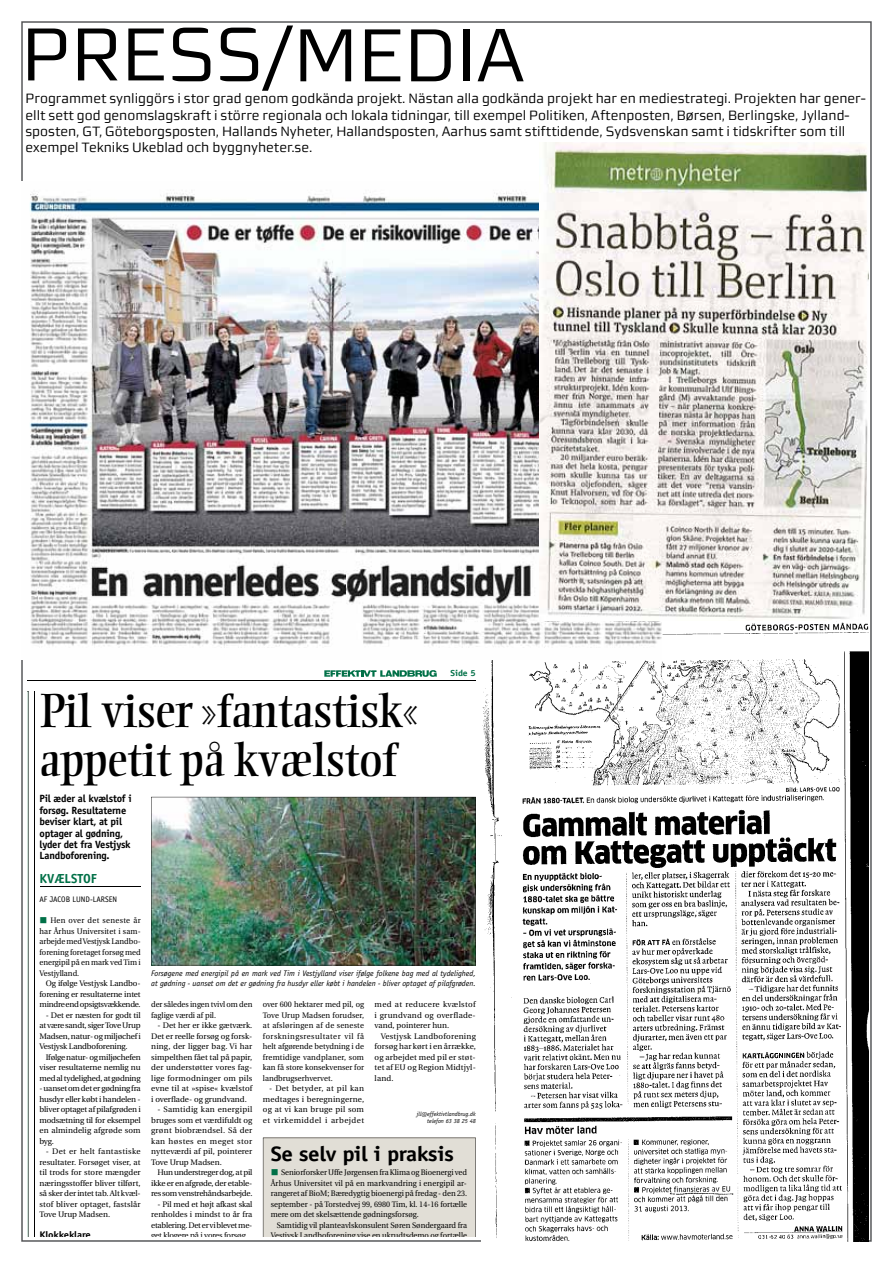
<style>
.page{position:relative;width:893px;height:1263px;background:#fff}
.page>*{position:absolute;margin:0;border:0;box-sizing:border-box;transform-origin:0 0}
.t1{font:75px "Morgan Sn Office";color:#000}
.t2{font:47.25px/49.1px "Ellington";letter-spacing:-.005em;color:#000}
.t3{font:700 21px "Officina Sans";letter-spacing:-.02em;color:#000;scale:1.1 1}
.t4{font:13.5px/16.2px "Morgan Sn Office";color:#000}
.t5{font:700 13.05px "Officina Sans";color:#007047}
.t6{font:700 10.5px/11.4px "Officina Sans";letter-spacing:-.02em;color:#000}
.t7{font:700 9.6px "Officina Sans";letter-spacing:-.02em;color:#000;scale:1.1 1}
.t8{font:700 8.7px "Officina Sans";color:#007047;scale:1.1 1}
.t9{font:8.1px/10.5px "Utopia";color:#000;text-align:justify}
.t10{font:8.1px/10.5px "Utopia";color:#000;text-align:justify;scale:.95 1}
.t11{font:italic 8.1px/10.5px "Officina Sans";color:#000}
.t12{font:8.1px "Officina Sans";color:#000}
.t13{font:italic 6.15px/7.1px "Officina Sans";color:#000;text-align:right}
</style>
<div class="page">
<img style="left:482px;top:621px;width:386px;height:621px">
<img style="left:30px;top:192px;width:631px;height:467px">
<hr style="left:28px;top:680px;width:448px;height:1px;background:#000">
<svg style="left:324px;top:670px;width:113px;height:7px"></svg>
<svg style="left:28px;top:691px;width:1px;height:545px"></svg>
<hr style="left:34px;top:691px;width:1px;height:545px;background:#000">
<hr style="left:40px;top:886px;width:100px;height:1px;background:#000">
<img style="left:151px;top:797px;width:325px;height:168px">
<img style="left:540px;top:143px;width:328px;height:477px">
<div style="left:263px;top:1138px;width:213px;height:98px;background:#e1ded6"></div>
<h1 class="t1" style="left:263px;top:12px;width:77px">/media</h1>
<p class="t4" style="left:26px;top:107px;width:826px">ellt sett god genomslagskraft i större regionala och lokala tidningar, till exempel Politiken, Aftenposten, Børsen, Berlingske, Jylland&shy;sposten, GT, Göteborgsposten, Hallands Nyheter, Hallandsposten, Aarhus samt stifttidende, Sydsvenskan samt i tidskrifter som till exempel Tekniks Ukeblad och byggnyheter.se.</p>
<h1 class="t1" style="left:21px;top:11px;width:96px">Press</h1>
<h3 class="t4" style="left:26px;top:91px;width:842px">Programmet synliggörs i stor grad genom godkända projekt. Nästan alla godkända projekt har en mediestrategi. Projekten har gener-</h3>
<p class="t8" style="left:451px;top:668px;width:24px">Side 5</p>
<h2 class="t2" style="left:40px;top:687px;width:379px">Pil viser »fantastisk« appetit på kvælstof</h2>
<p class="t6" style="left:40px;top:793px;width:94px">Pil æder al kvælstof i forsøg. Resultaterne beviser klart, at pil optager al gødning, lyder det fra Vestjysk<br>Landboforening.</p>
<p class="t12" style="left:40px;top:895px;width:79px">AF JACOB LUND-LARSEN</p>
<p class="t10" style="left:40px;top:915px;width:108px;text-indent:11px">Hen over det seneste år har Århus Universitet i sam&shy;arbejde med Vestjysk Landbo&shy;forening foretaget forsøg med energipil på en mark ved Tim i Vestjylland.</p>
<p class="t9" style="left:40px;top:978px;width:103px;text-indent:6px">Og ifølge Vestjysk Landbo&shy;forening er resultaterne intet mindre end opsigtsvækkende.</p>
<p class="t9" style="left:40px;top:1010px;width:103px;text-indent:6px">- Det er næsten for godt til at være sandt, siger Tove Urup Madsen, natur- og miljøchef i Vestjysk Landboforening.</p>
<p class="t9" style="left:40px;top:1052px;width:103px;text-indent:6px">Ifølge natur- og miljøchefen viser resultaterne nemlig nu med al tydelighed, at gødning</p>
<p class="t9" style="left:40px;top:1083px;width:103px">- uanset om det er gødning fra husdyr eller købt i handelen - bliver optaget af pilafgrøden i modsætning til for eksempel en almindelig afgrøde som byg.</p>
<p class="t9" style="left:40px;top:1146px;width:103px;text-indent:6px">- Det er helt fantastiske resultater. Forsøget viser, at til trods for store mængder næringsstoffer bliver tilført, så sker der intet tab. Alt kvæl&shy;stof bliver optaget, fastslår Tove Urup Madsen.</p>
<p class="t7" style="left:40px;top:1229px;width:48px">Klokkeklare</p>
<h3 class="t5" style="left:40px;top:870px;width:59px">KVÆLSTOF</h3>
<p class="t11" style="left:151px;top:968px;width:326px">Forsøgene med energipil på en mark ved Tim i Vestjylland viser ifølge folkene bag med al tydelighed, at gødning - uanset om det er gødning fra husdyr eller købt i handelen - bliver optaget af pilafgrøden.</p>
<p class="t10" style="left:151px;top:999px;width:108px">der således ingen tvivl om den faglige værdi af pil.</p>
<p class="t9" style="left:151px;top:1020px;width:103px;text-indent:6px">- Det her er ikke gætværk.<br>Det er reelle forsøg og forsk&shy;ning, der ligger bag. Vi har simpelthen fået tal på papir, der understøtter vores fag&shy;lige formodninger om pils evne til at »spise« kvælstof i overflade- og grundvand.</p>
<p class="t9" style="left:151px;top:1104px;width:103px;text-indent:6px">- Samtidig kan energipil bruges som et værdifuldt og grønt biobrændsel. Så der kan høstes en meget stor nytteværdi af pil, pointerer Tove Urup Madsen.</p>
<p class="t9" style="left:151px;top:1167px;width:103px;text-indent:6px">Hun understreger dog, at pil ikke er en afgrøde, der etable&shy;res som venstrehåndsarbejde.</p>
<p class="t9" style="left:151px;top:1199px;width:103px;text-indent:6px">- Pil med et højt afkast skal renholdes i mindst to år fra etablering. Det er vi blevet me&shy;get klogere på i vores forsøg.</p>
<p class="t9" style="left:375px;top:999px;width:103px">med at reducere kvælstof i grundvand og overflade&shy;vand, pointerer hun.</p>
<p class="t9" style="left:375px;top:1031px;width:103px;text-indent:6px">Vestjysk Landboforening forsøg har kørt i en årrække, og arbejdet med pil er støt&shy;tet af EU og Region Midtjyl&shy;land.</p>
<p class="t13" style="left:417px;top:1110px;width:60px">jll@effektivtlandbrug.dk telefon 63 38 25 48</p>
<p class="t10" style="left:263px;top:999px;width:108px">over 600 hektarer med pil, og Tove Urup Madsen forudser, at afsløringen af de seneste forskningsresultater vil få helt afgørende betydning i de fremtidige vandplaner, som kan få store konsekvenser for landbrugserhvervet.</p>
<p class="t9" style="left:263px;top:1083px;width:103px;text-indent:6px">- Det betyder, at pil kan medtages i beregningerne, og at vi kan bruge pil som et virkemiddel i arbejdet</p>
<h3 class="t3" style="left:271px;top:1141px;width:168px">Se selv pil i praksis</h3>
<p class="t10" style="left:271px;top:1167px;width:208px;text-indent:10px">Seniorforsker Uffe Jørgensen fra Klima og Bioenergi ved Århus Universitet vil på en markvandring i energipil ar&shy;rangeret af BioM; Bæredygtig bioenergi på fredag - den 23. september - på Torstedvej 99, 6980 Tim, kl. 14-16 fortælle mere om det skelsættende gødningsforsøg.</p>
<p class="t10" style="left:271px;top:1220px;width:208px;text-align:right">Samtidig vil planteavlskonsulent Søren Søndergaard fra<br>Vestjysk Landboforening vise en ukrudtsdemo og fortælle</p>
</div>
